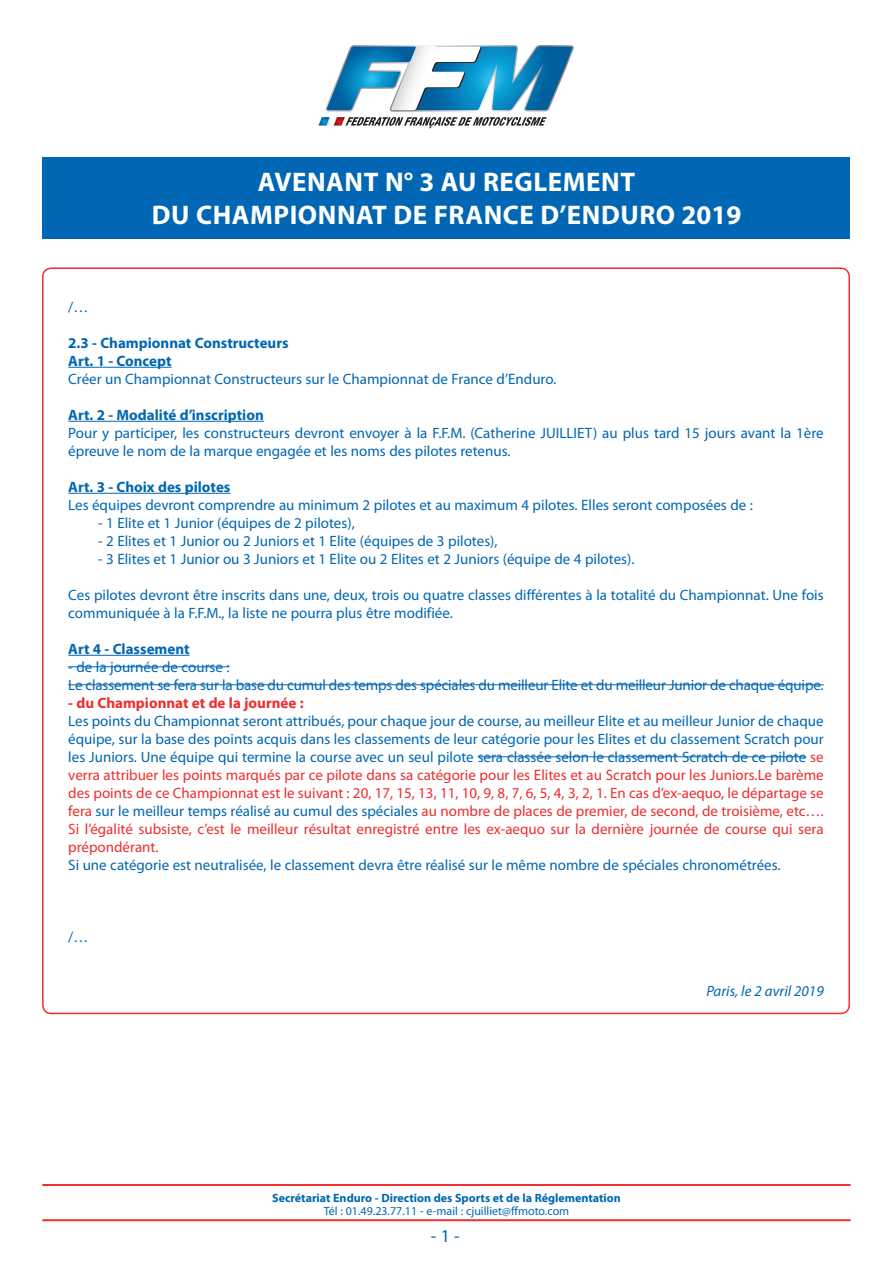
<style>
.page{position:relative;width:893px;height:1263px;background:#fff}
.page>*{position:absolute;margin:0;border:0;box-sizing:border-box;transform-origin:0 0}
.t1{font:700 27px/32.4px "Myriad Pro";letter-spacing:.02em;color:#fff;text-align:center}
.t2{font:18px "Myriad Pro";color:#0166b3}
.t3{font:15px/18px "Myriad Pro";color:#0166b3}
.t4{font:15px/18px "Myriad Pro";color:#ee2d2d;text-align:justify}
.t5{font:700 15px/18px "Myriad Pro";color:#0166b3}
.t6{font:700 15px "Myriad Pro";color:#ee2d2d}
.t7{font:italic 15px "Myriad Pro";color:#0166b3}
.t8{font:700 12px "Myriad Pro";color:#0166b3}
.t9{font:12px "Myriad Pro";color:#0166b3}
.s1{color:#0166b3}
</style>
<div class="page">
<hr style="left:43px;top:1219px;width:807px;height:2px;background:#ee2d2d">
<div style="left:43px;top:157px;width:807px;height:81px;background:#0166b3"></div>
<svg style="left:318px;top:45px;width:256px;height:83px"></svg>
<hr style="left:43px;top:1184px;width:807px;height:2px;background:#ee2d2d">
<hr style="left:68px;top:367px;width:104px;height:1px;background:#0166b3">
<hr style="left:68px;top:421px;width:196px;height:1px;background:#0166b3">
<hr style="left:68px;top:493px;width:162px;height:1px;background:#0166b3">
<hr style="left:68px;top:655px;width:122px;height:1px;background:#0166b3">
<hr style="left:68px;top:666px;width:162px;height:1px;background:#0166b3">
<hr style="left:68px;top:684px;width:756px;height:1px;background:#0166b3">
<hr style="left:478px;top:756px;width:328px;height:1px;background:#0166b3">
<h1 class="t1" style="left:152px;top:165px;width:591px">AVENANT N° 3 AU REGLEMENT<br>DU CHAMPIONNAT DE FRANCE D’ENDURO 2019</h1>
<p class="t3" style="left:68px;top:297px;width:22px">/…</p>
<p class="t5" style="left:68px;top:333px;width:222px">2.3 - Championnat Constructeurs<br>Art. 1 - Concept</p>
<p class="t3" style="left:68px;top:369px;width:490px">Créer un Championnat Constructeurs sur le Championnat de France d’Enduro.</p>
<p class="t5" style="left:68px;top:405px;width:197px">Art. 2 - Modalité d’inscription</p>
<p class="t3" style="left:68px;top:423px;width:757px">Pour y participer, les constructeurs devront envoyer à la F.F.M. (Catherine JUILLIET) au plus tard 15 jours avant la 1ère épreuve le nom de la marque engagée et les noms des pilotes retenus.</p>
<p class="t5" style="left:68px;top:477px;width:164px">Art. 3 - Choix des pilotes</p>
<p class="t3" style="left:68px;top:495px;width:686px">Les équipes devront comprendre au minimum 2 pilotes et au maximum 4 pilotes. Elles seront composées de :</p>
<p class="t3" style="left:98px;top:513px;width:258px">- 1 Elite et 1 Junior (équipes de 2 pilotes),</p>
<p class="t3" style="left:98px;top:531px;width:401px">- 2 Elites et 1 Junior ou 2 Juniors et 1 Elite (équipes de 3 pilotes),</p>
<p class="t3" style="left:98px;top:549px;width:538px">- 3 Elites et 1 Junior ou 3 Juniors et 1 Elite ou 2 Elites et 2 Juniors (équipe de 4 pilotes).</p>
<p class="t3" style="left:68px;top:585px;width:757px">Ces pilotes devront être inscrits dans une, deux, trois ou quatre classes différentes à la totalité du Championnat. Une fois communiquée à la F.F.M., la liste ne pourra plus être modifiée.</p>
<p class="t5" style="left:68px;top:639px;width:123px">Art 4 - Classement</p>
<p class="t3" style="left:68px;top:657px;width:757px">- de la journée de course :<br>Le classement se fera sur la base du cumul des temps des spéciales du meilleur Elite et du meilleur Junior de chaque équipe.</p>
<p class="t6" style="left:68px;top:693px;width:237px">- du Championnat et de la journée :</p>
<p class="t4" style="left:68px;top:711px;width:757px"><span class="s1">Les points du Championnat seront attribués, pour chaque jour de course, au meilleur Elite et au meilleur Junior de chaque équipe, sur la base des points acquis dans les classements de leur catégorie pour les Elites et du classement Scratch pour les Juniors. Une équipe qui termine la course avec un seul pilote sera classée selon le classement Scratch de ce pilote</span> se verra attribuer les points marqués par ce pilote dans sa catégorie pour les Elites et au Scratch pour les Juniors.Le barème des points de ce Championnat est le suivant : 20, 17, 15, 13, 11, 10, 9, 8, 7, 6, 5, 4, 3, 2, 1. En cas d’ex-aequo, le départage se fera <span class="s1">sur le meilleur temps réalisé au cumul des spéciales</span> au nombre de places de premier, de second, de troisième, etc….<br>Si l’égalité subsiste, c’est le meilleur résultat enregistré entre les ex-aequo sur la dernière journée de course qui sera prépondérant.</p>
<p class="t3" style="left:68px;top:855px;width:714px">Si une catégorie est neutralisée, le classement devra être réalisé sur le même nombre de spéciales chronométrées.</p>
<p class="t3" style="left:68px;top:927px;width:22px">/…</p>
<p class="t8" style="left:272px;top:1190px;width:350px">Secrétariat Enduro - Direction des Sports et de la Réglementation</p>
<p class="t9" style="left:324px;top:1203px;width:247px">Tél : 01.49.23.77.11 - e-mail : cjuilliet@ffmoto.com</p>
<p class="t2" style="left:431px;top:1225px;width:30px">- 1 -</p>
<p class="t7" style="left:706px;top:981px;width:119px">Paris, le 2 avril 2019</p>
</div>
